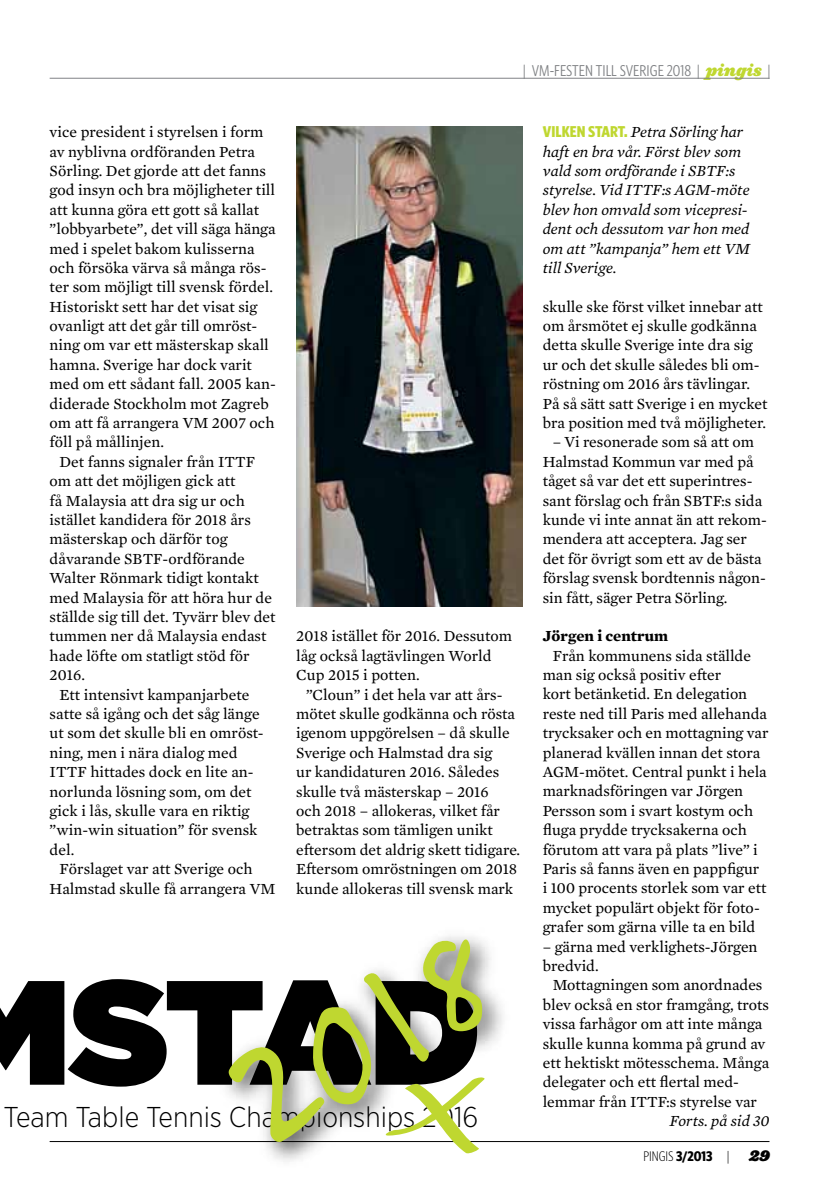
<style>
.page{position:relative;width:839px;height:1186px;background:#fff}
.page>*{position:absolute;margin:0;border:0;box-sizing:border-box;transform-origin:0 0}
.t1{font:300 28.7px "Gotham Narrow";color:#000}
.t2{font:15.75px/19.4px "Mercury Text G2 Roman";color:#000}
.t3{font:italic 15.75px/19.4px "Mercury Text G2";color:#000}
.t4{font:condensed 15.75px "Whitney HTF";color:#808285}
.t5{font:700 15.75px "Mercury Text G2";color:#000}
.t6{font:300 condensed 14px "Whitney HTF";color:#000}
.t7{font:14px "Ziggurat HTF Black Italic";color:#000}
.s1{font-family:"Ziggurat HTF Black Italic";font-stretch:normal;color:#bfd730}
.s2{font-family:"Whitney HTF";font-weight:700;font-style:normal;font-stretch:condensed;color:#bfd730}
.s3{font-weight:700}
</style>
<div class="page">
<hr style="left:50px;top:1141px;width:719px;height:1px;background:#000">
<hr style="left:50px;top:78px;width:719px;height:1px;background:#808285">
<img style="left:273px;top:936px;width:237px;height:226px">
<svg style="left:0;top:939px;width:486px;height:216px"></svg>
<img style="left:296px;top:126px;width:227px;height:481px">
<p class="t4" style="left:523px;top:61px;width:249px">| VM-FESTEN TILL SVERIGE 2018 | <span class="s1">pingis</span> |</p>
<p class="t2" style="left:50px;top:122px;width:228px">vice president i styrelsen i form av nyblivna ordföranden Petra<br>Sörling. Det gjorde att det fanns god insyn och bra möjligheter till att kunna göra ett gott så kallat ”lobbyarbete”, det vill säga hänga med i spelet bakom kulisserna och försöka värva så många rös&shy;ter som möjligt till svensk fördel.<br>Historiskt sett har det visat sig ovanligt att det går till omröst&shy;ning om var ett mästerskap skall hamna. Sverige har dock varit med om ett sådant fall. 2005 kan&shy;diderade Stockholm mot Zagreb om att få arrangera VM 2007 och föll på mållinjen.</p>
<p class="t2" style="left:60px;top:452px;width:197px">Det fanns signaler från ITTF</p>
<p class="t2" style="left:50px;top:471px;width:187px">om att det möjligen gick att</p>
<p class="t2" style="left:50px;top:491px;width:196px">få Malaysia att dra sig ur och</p>
<p class="t2" style="left:50px;top:510px;width:203px">istället kandidera för 2018 års</p>
<p class="t2" style="left:50px;top:529px;width:179px">mästerskap och därför tog</p>
<p class="t2" style="left:50px;top:549px;width:197px">dåvarande SBTF-ordförande</p>
<p class="t2" style="left:50px;top:568px;width:211px">Walter Rönmark tidigt kontakt</p>
<p class="t2" style="left:50px;top:587px;width:224px">med Malaysia för att höra hur de</p>
<p class="t2" style="left:50px;top:607px;width:227px">ställde sig till det. Tyvärr blev det</p>
<p class="t2" style="left:50px;top:626px;width:218px">tummen ner då Malaysia endast</p>
<p class="t2" style="left:50px;top:646px;width:201px">hade löfte om statligt stöd för</p>
<p class="t2" style="left:50px;top:665px;width:37px">2016.</p>
<p class="t2" style="left:60px;top:684px;width:191px">Ett intensivt kampanjarbete</p>
<p class="t2" style="left:50px;top:704px;width:211px">satte så igång och det såg länge</p>
<p class="t2" style="left:50px;top:723px;width:215px">ut som det skulle bli en omröst-</p>
<p class="t2" style="left:50px;top:743px;width:189px">ning, men i nära dialog med</p>
<p class="t2" style="left:50px;top:762px;width:205px">ITTF hittades dock en lite an-</p>
<p class="t2" style="left:50px;top:781px;width:203px">norlunda lösning som, om det</p>
<p class="t2" style="left:50px;top:801px;width:201px">gick i lås, skulle vara en riktig</p>
<p class="t2" style="left:50px;top:820px;width:209px">”win-win situation” för svensk</p>
<p class="t2" style="left:50px;top:840px;width:26px">del.</p>
<p class="t2" style="left:60px;top:859px;width:194px">Förslaget var att Sverige och</p>
<p class="t2" style="left:50px;top:878px;width:227px">Halmstad skulle få arrangera VM</p>
<p class="t3" style="left:542px;top:122px;width:209px"><span class="s2">VILKEN START.</span> Petra Sörling har haft en bra vår. Först blev som vald som ordförande i SBTF:s styrelse. Vid ITTF:s AGM-möte blev hon omvald som vicepresi&shy;dent och dessutom var hon med om att ”kampanja” hem ett VM till Sverige.</p>
<p class="t2" style="left:542px;top:297px;width:226px">skulle ske först vilket innebar att om årsmötet ej skulle godkänna detta skulle Sverige inte dra sig ur och det skulle således bli om&shy;röstning om 2016 års tävlingar.<br>På så sätt satt Sverige i en mycket bra position med två möjligheter.</p>
<p class="t2" style="left:542px;top:432px;width:226px;text-indent:10px">– Vi resonerade som så att om<br>Halmstad Kommun var med på tåget så var det ett superintres&shy;sant förslag och från SBTF:s sida kunde vi inte annat än att rekom&shy;mendera att acceptera. Jag ser det för övrigt som ett av de bästa förslag svensk bordtennis någon&shy;sin fått, säger Petra Sörling.</p>
<p class="t5" style="left:542px;top:626px;width:127px">Jörgen i centrum</p>
<p class="t2" style="left:542px;top:646px;width:227px;text-indent:10px">Från kommunens sida ställde man sig också positiv efter<br>kort betänketid. En delegation reste ned till Paris med allehanda trycksaker och en mottagning var planerad kvällen innan det stora<br>AGM-mötet. Central punkt i hela marknadsföringen var Jörgen<br>Persson som i svart kostym och fluga prydde trycksakerna och förutom att vara på plats ”live” i<br>Paris så fanns även en pappfigur<br>i 100 procents storlek som var ett mycket populärt objekt för foto&shy;grafer som gärna ville ta en bild</p>
<p class="t2" style="left:542px;top:936px;width:216px">– gärna med verklighets-Jörgen bredvid.</p>
<p class="t2" style="left:542px;top:975px;width:228px;text-indent:10px">Mottagningen som anordnades blev också en stor framgång, trots vissa farhågor om att inte många skulle kunna komma på grund av ett hektiskt mötesschema. Många delegater och ett flertal med&shy;lemmar från ITTF:s styrelse var</p>
<p class="t2" style="left:296px;top:626px;width:217px">2018 istället för 2016. Dessutom låg också lagtävlingen World<br>Cup 2015 i potten.</p>
<p class="t2" style="left:296px;top:684px;width:225px;text-indent:10px">”Cloun” i det hela var att års&shy;mötet skulle godkänna och rösta igenom uppgörelsen – då skulle<br>Sverige och Halmstad dra sig<br>ur kandidaturen 2016. Således skulle två mästerskap – 2016<br>och 2018 – allokeras, vilket får betraktas som tämligen unikt eftersom det aldrig skett tidigare.<br>Eftersom omröstningen om 2018 kunde allokeras till svensk mark</p>
<h1 class="t1" style="left:3px;top:1099px;width:476px">Team Table Tennis Championships 2016</h1>
<p class="t3" style="left:669px;top:1111px;width:101px">Forts. på sid 30</p>
<p class="t6" style="left:643px;top:1148px;width:88px">PINGIS <span class="s3">3/2013</span> |</p>
<p class="t7" style="left:748px;top:1144px;width:22px">29</p>
</div>
